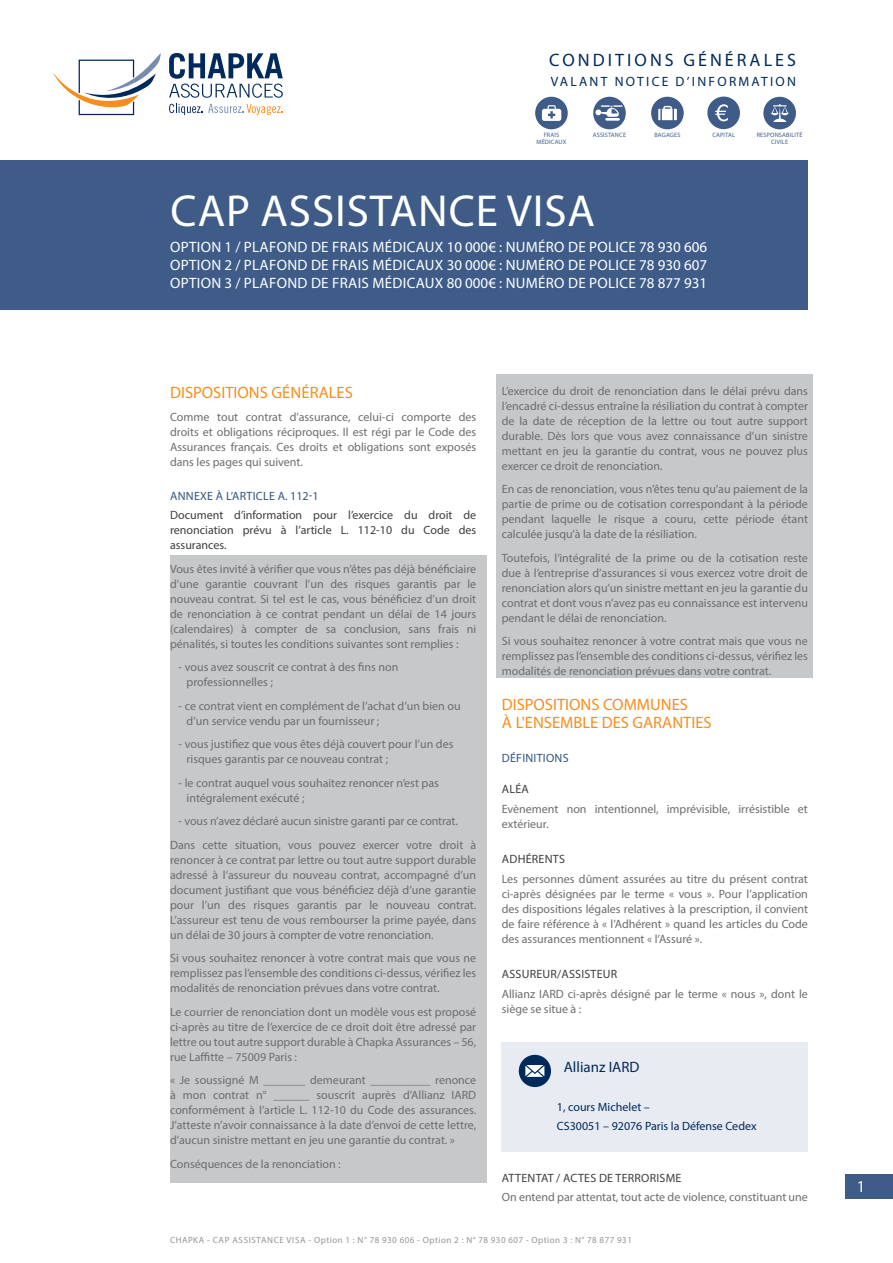
<style>
.page{position:relative;width:893px;height:1263px;background:#fff}
.page>*{position:absolute;margin:0;border:0;box-sizing:border-box;transform-origin:0 0}
.t1{font:45px "Myriad Pro";letter-spacing:.02em;color:#fff}
.t2{font:18px "Myriad Pro";letter-spacing:.17em;color:#00295c}
.TITRE_RUBRIQUE{font:16.5px/18px "Myriad Pro";color:#f68e1e}
.Titre_Paragraphe{font:16.5px "Myriad Pro";color:#fff}
.t3{font:15px "Myriad Pro";letter-spacing:.02em;color:#fff}
.t4{font:15px "Myriad Pro";color:#00295c}
.t5{font:13.5px "Myriad Pro";letter-spacing:.17em;color:#00295c}
.Liste_Standard{font:12px/15px "Myriad Pro";color:#6c6d70;text-align:justify}
.Titre_Intermediaire{font:12px/15px "Myriad Pro";letter-spacing:.015em;color:#3e3e3f;text-align:justify}
.t6{font:12px/19.2px "Myriad Pro";color:#00295c}
.Titre_SOUS_RUBRIQUE{font:12px "Myriad Pro";letter-spacing:.02em;color:#325481}
.t7{font:9px "Myriad Pro";letter-spacing:.05em;color:#939598}
.Titre_Paragraphe-2{font:6.3px/6.9px "Myriad Pro";letter-spacing:.02em;color:#3f5c88;text-align:center}
</style>
<div class="page">
<div style="left:497px;top:374px;width:316px;height:304px;background:#c7c8ca"></div>
<div style="left:170px;top:555px;width:316px;height:627px;background:#c7c8ca"></div>
<div style="left:845px;top:1174px;width:48px;height:25px;background:#3f5c88"></div>
<svg style="left:52px;top:53px;width:109px;height:63px"></svg>
<svg style="left:169px;top:104px;width:114px;height:11px"></svg>
<svg style="left:169px;top:53px;width:114px;height:45px"></svg>
<div style="left:0;top:160px;width:808px;height:149px;background:#3f5c88"></div>
<div style="left:502px;top:1042px;width:306px;height:109px;background:#e8ebf2"></div>
<div style="left:593px;top:97px;width:33px;height:32px;background:#3f5c88;border-radius:50%"></div>
<svg style="left:595px;top:105px;width:28px;height:16px"></svg>
<div style="left:651px;top:97px;width:33px;height:32px;background:#3f5c88;border-radius:50%"></div>
<svg style="left:658px;top:106px;width:19px;height:14px"></svg>
<div style="left:535px;top:97px;width:33px;height:32px;background:#3f5c88;border-radius:50%"></div>
<svg style="left:542px;top:105px;width:19px;height:16px"></svg>
<div style="left:763px;top:97px;width:33px;height:32px;background:#3f5c88;border-radius:50%"></div>
<svg style="left:771px;top:104px;width:18px;height:18px"></svg>
<div style="left:707px;top:97px;width:33px;height:32px;background:#3f5c88;border-radius:50%"></div>
<svg style="left:715px;top:104px;width:13px;height:17px"></svg>
<p class="t2" style="left:549px;top:49px;width:248px">CONDITIONS GÉNÉRALES</p>
<p class="t5" style="left:551px;top:73px;width:247px">VALANT NOTICE D’INFORMATION</p>
<p class="Titre_Paragraphe-2" style="left:593px;top:132px;width:35px">ASSISTANCE</p>
<p class="Titre_Paragraphe-2" style="left:654px;top:132px;width:28px">BAGAGES</p>
<p class="Titre_Paragraphe-2" style="left:757px;top:132px;width:47px">RESPONSABILITÉ<br>CIVILE</p>
<p class="Titre_Paragraphe-2" style="left:536px;top:132px;width:31px">FRAIS<br>MÉDICAUX</p>
<p class="Titre_Paragraphe-2" style="left:712px;top:132px;width:24px">CAPITAL</p>
<p class="t1" style="left:171px;top:183px;width:426px">CAP ASSISTANCE VISA</p>
<p class="t3" style="left:170px;top:238px;width:538px">OPTION 1 / PLAFOND DE FRAIS MÉDICAUX 10 000€ : NUMÉRO DE POLICE 78 930 606</p>
<p class="t3" style="left:170px;top:256px;width:538px">OPTION 2 / PLAFOND DE FRAIS MÉDICAUX 30 000€ : NUMÉRO DE POLICE 78 930 607</p>
<p class="t3" style="left:170px;top:274px;width:538px">OPTION 3 / PLAFOND DE FRAIS MÉDICAUX 80 000€ : NUMÉRO DE POLICE 78 877 931</p>
<p class="TITRE_RUBRIQUE" style="left:170px;top:383px;width:184px">DISPOSITIONS GÉNÉRALES</p>
<p class="Liste_Standard" style="left:170px;top:410px;width:308px">Comme tout contrat d’assurance, celui-ci comporte des droits et obligations réciproques. Il est régi par le Code des Assurances français. Ces droits et obligations sont exposés dans les pages qui suivent.</p>
<p class="Titre_SOUS_RUBRIQUE" style="left:170px;top:488px;width:150px">ANNEXE À L’ARTICLE A. 112-1</p>
<p class="Titre_Intermediaire" style="left:170px;top:507px;width:308px">Document d’information pour l’exercice du droit de renonciation prévu à l’article L. 112-10 du Code des assurances.</p>
<p class="Liste_Standard" style="left:170px;top:561px;width:308px">Vous êtes invité à vérifier que vous n’êtes pas déjà bénéficiaire d’une garantie couvrant l’un des risques garantis par le nouveau contrat. Si tel est le cas, vous bénéficiez d’un droit de renonciation à ce contrat pendant un délai de 14 jours (calendaires) à compter de sa conclusion, sans frais ni pénalités, si toutes les conditions suivantes sont remplies :</p>
<p class="Liste_Standard" style="left:187px;top:659px;width:213px;text-indent:-8px">- vous avez souscrit ce contrat à des fins non professionnelles ;</p>
<p class="Liste_Standard" style="left:187px;top:698px;width:276px;text-indent:-8px">- ce contrat vient en complément de l’achat d’un bien ou d’un service vendu par un fournisseur ;</p>
<p class="Liste_Standard" style="left:187px;top:736px;width:268px;text-indent:-8px">- vous justifiez que vous êtes déjà couvert pour l’un des risques garantis par ce nouveau contrat ;</p>
<p class="Liste_Standard" style="left:187px;top:775px;width:254px;text-indent:-8px">- le contrat auquel vous souhaitez renoncer n’est pas intégralement exécuté ;</p>
<p class="Liste_Standard" style="left:179px;top:813px;width:281px">- vous n’avez déclaré aucun sinistre garanti par ce contrat.</p>
<p class="Liste_Standard" style="left:170px;top:837px;width:308px">Dans cette situation, vous pouvez exercer votre droit à renoncer à ce contrat par lettre ou tout autre support durable adressé à l’assureur du nouveau contrat, accompagné d’un document justifiant que vous bénéficiez déjà d’une garantie pour l’un des risques garantis par le nouveau contrat.<br>L’assureur est tenu de vous rembourser la prime payée, dans un délai de 30 jours à compter de votre renonciation.</p>
<p class="Liste_Standard" style="left:170px;top:950px;width:308px">Si vous souhaitez renoncer à votre contrat mais que vous ne remplissez pas l’ensemble des conditions ci-dessus, vérifiez les modalités de renonciation prévues dans votre contrat.</p>
<p class="Liste_Standard" style="left:170px;top:1004px;width:308px">Le courrier de renonciation dont un modèle vous est proposé ci-après au titre de l’exercice de ce droit doit être adressé par lettre ou tout autre support durable à Chapka Assurances – 56, rue Laffitte – 75009 Paris :</p>
<p class="Liste_Standard" style="left:170px;top:1072px;width:308px">« Je soussigné M _______ demeurant __________ renonce à mon contrat n° ______ souscrit auprès d’Allianz IARD conformément à l’article L. 112-10 du Code des assurances.<br>J’atteste n’avoir connaissance à la date d’envoi de cette lettre, d’aucun sinistre mettant en jeu une garantie du contrat. »</p>
<p class="Liste_Standard" style="left:170px;top:1156px;width:172px">Conséquences de la renonciation :</p>
<p class="Liste_Standard" style="left:502px;top:383px;width:308px">L’exercice du droit de renonciation dans le délai prévu dans l’encadré ci-dessus entraîne la résiliation du contrat à compter de la date de réception de la lettre ou tout autre support durable. Dès lors que vous avez connaissance d’un sinistre mettant en jeu la garantie du contrat, vous ne pouvez plus exercer ce droit de renonciation.</p>
<p class="Liste_Standard" style="left:502px;top:482px;width:308px">En cas de renonciation, vous n’êtes tenu qu’au paiement de la partie de prime ou de cotisation correspondant à la période pendant laquelle le risque a couru, cette période étant calculée jusqu’à la date de la résiliation.</p>
<p class="Liste_Standard" style="left:502px;top:550px;width:308px">Toutefois, l’intégralité de la prime ou de la cotisation reste due à l’entreprise d’assurances si vous exercez votre droit de renonciation alors qu’un sinistre mettant en jeu la garantie du contrat et dont vous n’avez pas eu connaissance est intervenu pendant le délai de renonciation.</p>
<p class="Liste_Standard" style="left:502px;top:634px;width:308px">Si vous souhaitez renoncer à votre contrat mais que vous ne remplissez pas l’ensemble des conditions ci-dessus, vérifiez les modalités de renonciation prévues dans votre contrat.</p>
<p class="TITRE_RUBRIQUE" style="left:502px;top:696px;width:211px">DISPOSITIONS COMMUNES<br>À L'ENSEMBLE DES GARANTIES</p>
<p class="Titre_SOUS_RUBRIQUE" style="left:502px;top:750px;width:68px">DÉFINITIONS</p>
<p class="Titre_Intermediaire" style="left:502px;top:782px;width:28px">ALÉA</p>
<p class="Liste_Standard" style="left:502px;top:801px;width:308px">Evènement non intentionnel, imprévisible, irrésistible et extérieur.</p>
<p class="Titre_Intermediaire" style="left:502px;top:852px;width:65px">ADHÉRENTS</p>
<p class="Liste_Standard" style="left:502px;top:871px;width:308px">Les personnes dûment assurées au titre du présent contrat ci-après désignées par le terme « vous ». Pour l’application des dispositions légales relatives à la prescription, il convient de faire référence à « l’Adhérent » quand les articles du Code des assurances mentionnent « l’Assuré ».</p>
<p class="Titre_Intermediaire" style="left:502px;top:966px;width:117px">ASSUREUR/ASSISTEUR</p>
<p class="Liste_Standard" style="left:502px;top:986px;width:308px">Allianz IARD ci-après désigné par le terme « nous », dont le siège se situe à :</p>
<p class="t4" style="left:564px;top:1058px;width:77px">Allianz IARD</p>
<p class="t6" style="left:557px;top:1097px;width:201px">1, cours Michelet –<br>CS30051 – 92076 Paris la Défense Cedex</p>
<p class="Titre_Intermediaire" style="left:502px;top:1170px;width:181px">ATTENTAT / ACTES DE TERRORISME</p>
<p class="Liste_Standard" style="left:502px;top:1189px;width:308px">On entend par attentat, tout acte de violence, constituant une</p>
<p class="t7" style="left:170px;top:1234px;width:463px">CHAPKA - CAP ASSISTANCE VISA - Option 1 : N° 78 930 606 - Option 2 : N° 78 930 607 - Option 3 : N° 78 877 931</p>
<p class="Titre_Paragraphe" style="left:857px;top:1175px;width:10px">1</p>
</div>
